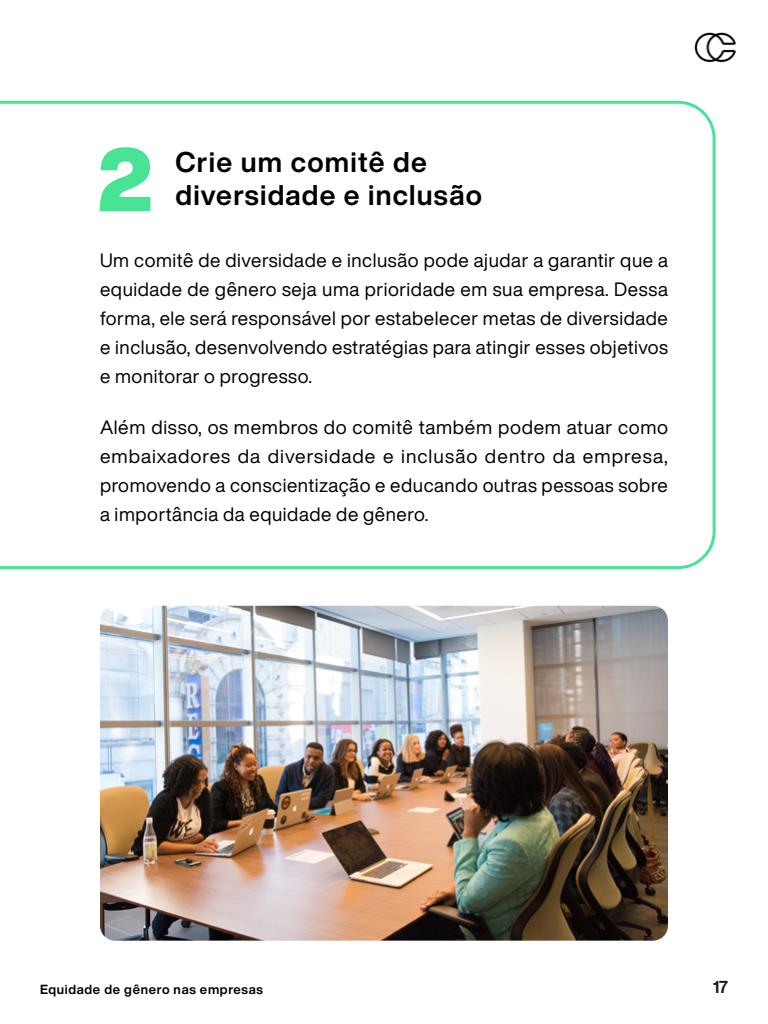
<style>
.page{position:relative;width:768px;height:1024px;background:#fff}
.page>*{position:absolute;margin:0;border:0;box-sizing:border-box;transform-origin:0 0}
.t1{font:900 87.8px "Helvetica Now Display";color:#49e396}
.t2{font:700 28px "Helvetica Now Display";letter-spacing:.045em;color:#000}
.t3{font:19px/29px "Helvetica Now Display";letter-spacing:.03em;color:#000;text-align:justify}
.t4{font:700 17px "Helvetica Now Display";color:#000}
.t5{font:700 13px "Helvetica Now Display";letter-spacing:.05em;color:#000}
</style>
<div class="page">
<img style="left:694px;top:32px;width:42px;height:31px">
<svg style="left:0;top:101px;width:716px;height:468px"></svg>
<img style="left:100px;top:606px;width:568px;height:335px">
<h1 class="t1" style="left:97px;top:119px;width:58px">2</h1>
<h2 class="t2" style="left:175px;top:142px;width:253px">Crie um comitê de</h2>
<h2 class="t2" style="left:175px;top:176px;width:308px">diversidade e inclusão</h2>
<p class="t3" style="left:100px;top:246px;width:570px">Um comitê de diversidade e inclusão pode ajudar a garantir que a equidade de gênero seja uma prioridade em sua empresa. Dessa forma, ele será responsável por estabelecer metas de diversidade e inclusão, desenvolvendo estratégias para atingir esses objetivos e monitorar o progresso.</p>
<p class="t3" style="left:100px;top:413px;width:570px">Além disso, os membros do comitê também podem atuar como embaixadores da diversidade e inclusão dentro da empresa, promovendo a conscientização e educando outras pessoas sobre a importância da equidade de gênero.</p>
<p class="t5" style="left:40px;top:981px;width:225px">Equidade de gênero nas empresas</p>
<p class="t4" style="left:712px;top:975px;width:17px">17</p>
</div>
